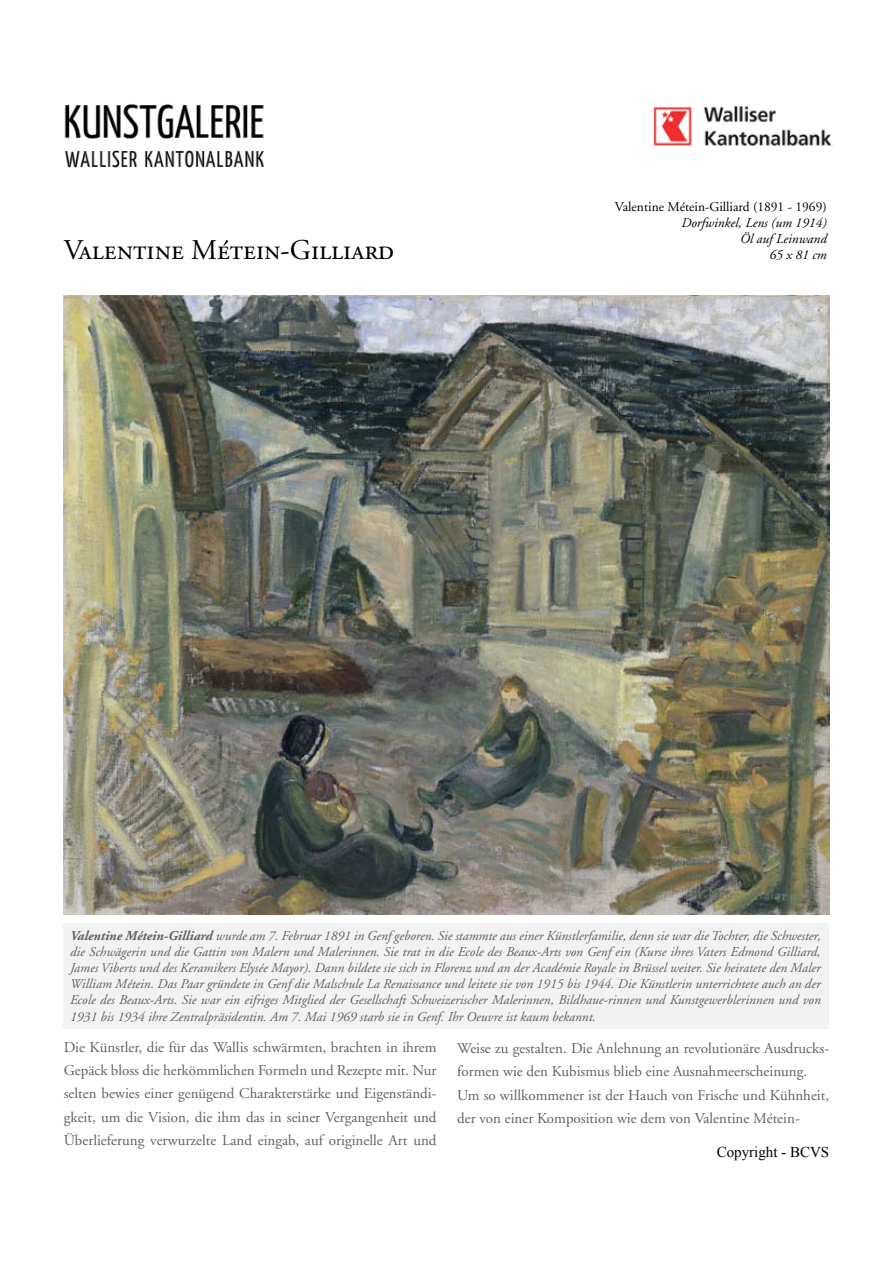
<style>
.page{position:relative;width:893px;height:1263px;background:#fff}
.page>*{position:absolute;margin:0;border:0;box-sizing:border-box;transform-origin:0 0}
.t1{font:28.5px "Adobe Garamond Regular SC";color:#000}
.t2{font:15px/23.2px "Adobe Garamond";color:#606163;text-align:justify}
.t3{font:15px "Times New Roman";color:#000}
.t4{font:italic 13.5px/16.2px "Adobe Garamond";color:#5f6062;text-align:justify}
.t5{font:italic 13.5px/16.2px "Adobe Garamond";color:#000;text-align:right}
.t6{font:13.5px "Adobe Garamond";color:#000}
.s1{font-weight:700}
</style>
<div class="page">
<img style="left:653px;top:106px;width:179px;height:40px">
<img style="left:64px;top:104px;width:200px;height:64px">
<div style="left:64px;top:923px;width:765px;height:106px;background:#f2f2f3"></div>
<img style="left:64px;top:296px;width:765px;height:619px">
<p class="t6" style="left:615px;top:199px;width:213px">Valentine Métein-Gilliard (1891 - 1969)</p>
<p class="t5" style="left:681px;top:215px;width:147px">Dorfwinkel, Lens (um 1914) öl auf Leinwand</p>
<h1 class="t1" style="left:64px;top:235px;width:332px">Valentine Métein-Gilliard</h1>
<p class="t5" style="left:769px;top:247px;width:59px">65 x 81 cm</p>
<p class="t4" style="left:70px;top:927px;width:752px"><span class="s1">Valentine Métein-Gilliard</span> wurde am 7. Februar 1891 in Genf geboren. Sie stammte aus einer Künstlerfamilie, denn sie war die Tochter, die Schwester, die Schwägerin und die Gattin von Malern und Malerinnen. Sie trat in die Ecole des Beaux-Arts von Genf ein (Kurse ihres Vaters Edmond Gilliard, James Viberts und des Keramikers Elysée Mayor). Dann bildete sie sich in Florenz und an der Académie Royale in Brüssel weiter. Sie heiratete den Maler William Métein. Das Paar gründete in Genf die Malschule La Renaissance und leitete sie von 1915 bis 1944. Die Künstlerin unterrichtete auch an der Ecole des Beaux-Arts. Sie war ein eifriges Mitglied der Gesellschaft Schweizerischer Malerinnen, Bildhaue-rinnen und Kunstgewerblerinnen und von 1931 bis 1934 ihre Zentralpräsidentin. Am 7. Mai 1969 starb sie in Genf. Ihr Oeuvre ist kaum bekannt.</p>
<p class="t2" style="left:64px;top:1036px;width:374px">Die Künstler, die für das Wallis schwärmten, brachten in ihrem Gepäck bloss die herkömmlichen Formeln und Rezepte mit. Nur selten bewies einer genügend Charakterstärke und Eigenständi&shy;gkeit, um die Vision, die ihm das in seiner Vergangenheit und Überlieferung verwurzelte Land eingab, auf originelle Art und</p>
<p class="t2" style="left:457px;top:1037px;width:374px;text-align:left">Weise zu gestalten. Die Anlehnung an revolutionäre Ausdrucks&shy;formen wie den Kubismus blieb eine Ausnahmeerscheinung.<br>Um so willkommener ist der Hauch von Frische und Kühnheit, der von einer Komposition wie dem von Valentine Métein-</p>
<p class="t3" style="left:717px;top:1142px;width:114px">Copyright - BCVS</p>
</div>
